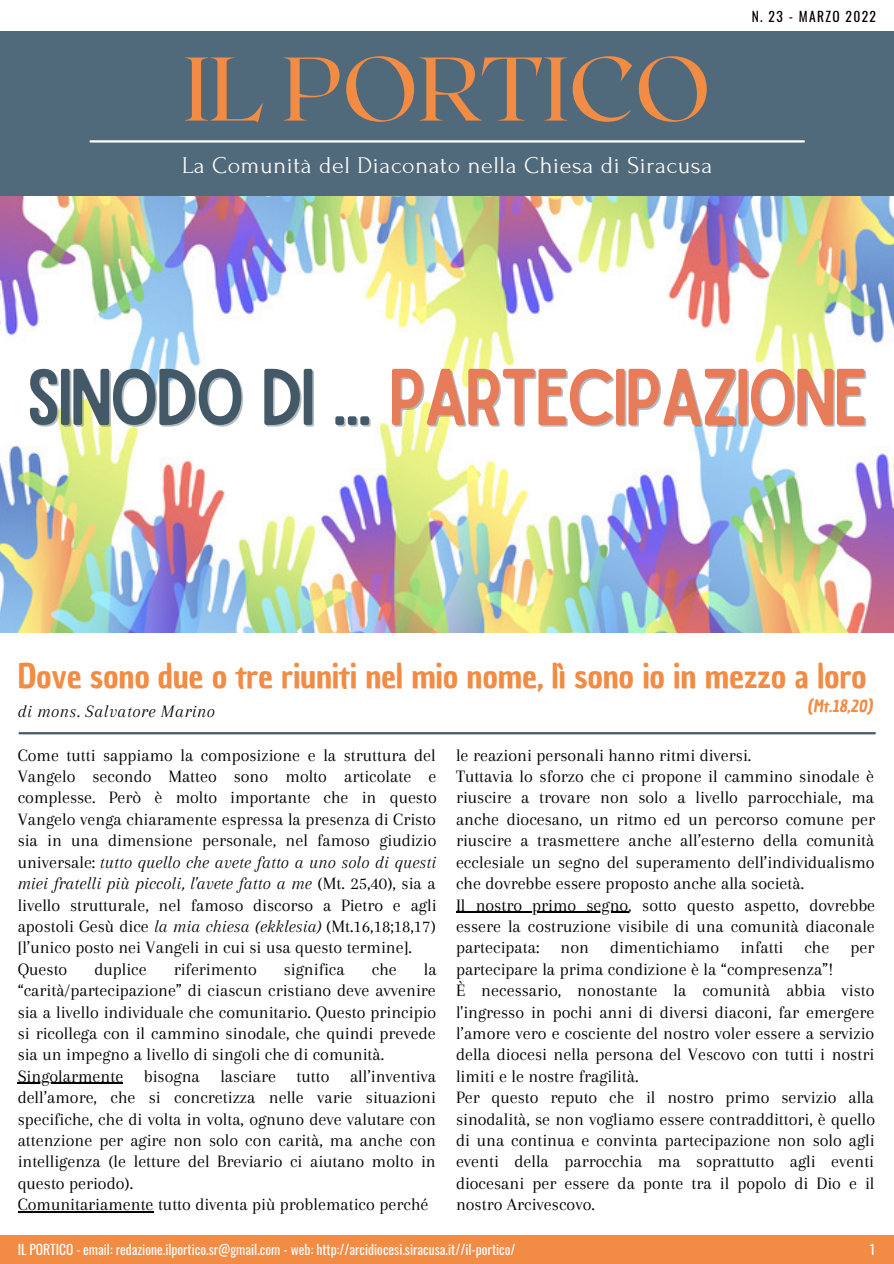
<style>
.page{position:relative;width:894px;height:1264px;background:#fff}
.page>*{position:absolute;margin:0;border:0;box-sizing:border-box;transform-origin:0 0}
.t1{font:90px "Roxborough CF";color:#f28b43}
.t2{font:76.5px "Sailors";letter-spacing:-.05em;color:#e67c59}
.t3{font:33px "Chau Philomene One";letter-spacing:-.01em;color:#f28b43}
.t4{font:24px "Forum";letter-spacing:.025em;color:#fafafa}
.t5{font:18px/21.5px "Arapey";color:#000;text-align:justify}
.t6{font:italic 18px "Arapey";letter-spacing:.025em;color:#000}
.t7{font:italic 16.5px "Chau Philomene One";color:#f28b43}
.t8{font:13.5px "Oswald";color:#fafafa}
.t9{font:13.5px "Oswald";letter-spacing:.1em;color:#000}
.s1{color:#435967}
.s2{font-style:italic}
.s3{color:#fff}
</style>
<div class="page">
<div style="left:0;top:1234px;width:893px;height:29px;background:#f28b43"></div>
<img style="left:0;top:196px;width:893px;height:193px">
<div style="left:0;top:32px;width:893px;height:164px;background:#506a7b"></div>
<hr style="left:90px;top:140px;width:713px;height:2px;background:#fff">
<hr style="left:20px;top:732px;width:854px;height:2px;background:#435967">
<img style="left:0;top:389px;width:893px;height:243px">
<hr style="left:18px;top:1082px;width:105px;height:1px;background:#000">
<hr style="left:18px;top:1211px;width:135px;height:1px;background:#000">
<hr style="left:456px;top:911px;width:172px;height:1px;background:#000">
<p class="t1" style="left:184px;top:31px;width:528px">IL PORTICO</p>
<p class="t4" style="left:182px;top:152px;width:531px">La Comunità del Diaconato nella Chiesa di Siracusa</p>
<p class="t9" style="left:751px;top:6px;width:126px">N. 23 - MARZO 2022</p>
<p class="t2" style="left:26px;top:369px;width:843px"><span class="s1">SINODO DI ...</span> PARTECIPAZIONE</p>
<p class="t3" style="left:18px;top:654px;width:850px">Dove sono due o tre riuniti nel mio nome, lì sono io in mezzo a loro</p>
<p class="t7" style="left:807px;top:694px;width:66px">(Mt.18,20)</p>
<p class="t6" style="left:18px;top:701px;width:199px">di mons. Salvatore Marino</p>
<p class="t5" style="left:18px;top:744px;width:420px">Come tutti sappiamo la composizione e la struttura del Vangelo secondo Matteo sono molto articolate e complesse. Però è molto importante che in questo Vangelo venga chiaramente espressa la presenza di Cristo sia in una dimensione personale, nel famoso giudizio universale: <span class="s2">tutto quello che avete fatto a uno solo di questi miei fratelli più piccoli, l'avete fatto a me</span> (Mt. 25,40), sia a livello strutturale, nel famoso discorso a Pietro e agli apostoli Gesù dice <span class="s2">la mia chiesa (ekklesia)</span> (Mt.16,18;18,17) [l’unico posto nei Vangeli in cui si usa questo termine].</p>
<p class="t5" style="left:18px;top:958px;width:51px">Questo</p>
<p class="t5" style="left:94px;top:958px;width:54px">duplice</p>
<p class="t5" style="left:174px;top:958px;width:84px">riferimento</p>
<p class="t5" style="left:284px;top:958px;width:62px">significa</p>
<p class="t5" style="left:372px;top:958px;width:27px">che</p>
<p class="t5" style="left:456px;top:744px;width:297px">le reazioni personali hanno ritmi diversi.</p>
<p class="t5" style="left:456px;top:765px;width:420px;text-align:left">Tuttavia lo sforzo che ci propone il cammino sinodale è riuscire a trovare non solo a livello parrocchiale, ma anche diocesano, un ritmo ed un percorso comune per riuscire a trasmettere anche all’esterno della comunità ecclesiale un segno del superamento dell’individualismo che dovrebbe essere proposto anche alla società.</p>
<p class="t5" style="left:456px;top:894px;width:420px">Il nostro primo segno, sotto questo aspetto, dovrebbe essere la costruzione visibile di una comunità diaconale partecipata: non dimentichiamo infatti che per partecipare la prima condizione è la “compresenza”!</p>
<p class="t5" style="left:456px;top:979px;width:420px">È necessario, nonostante la comunità abbia visto l'ingresso in pochi anni di diversi diaconi, far emergere l’amore vero e cosciente del nostro voler essere a servizio della diocesi nella persona del Vescovo con tutti i nostri limiti e le nostre fragilità.</p>
<p class="t5" style="left:456px;top:1086px;width:420px">Per questo reputo che il nostro primo servizio alla sinodalità, se non vogliamo essere contraddittori, è quello di una continua e convinta partecipazione non solo agli eventi della parrocchia ma soprattutto agli eventi diocesani per essere da ponte tra il popolo di Dio e il nostro Arcivescovo.</p>
<p class="t5" style="left:18px;top:958px;width:420px;text-indent:406px">la “carità/partecipazione” di ciascun cristiano deve avvenire sia a livello individuale che comunitario. Questo principio si ricollega con il cammino sinodale, che quindi prevede sia un impegno a livello di singoli che di comunità.</p>
<p class="t5" style="left:18px;top:1065px;width:420px">Singolarmente bisogna lasciare tutto all’inventiva dell’amore, che si concretizza nelle varie situazioni specifiche, che di volta in volta, ognuno deve valutare con attenzione per agire non solo con carità, ma anche con intelligenza (le letture del Breviario ci aiutano molto in questo periodo).</p>
<p class="t5" style="left:18px;top:1193px;width:407px">Comunitariamente tutto diventa più problematico perché</p>
<p class="t8" style="left:18px;top:1239px;width:499px"><span class="s3">IL PORTICO -</span> email: redazione.ilportico.sr@gmail.com - web: http://arcidiocesi.siracusa.it//il-portico/</p>
<p class="t8" style="left:869px;top:1239px;width:7px">1</p>
</div>
